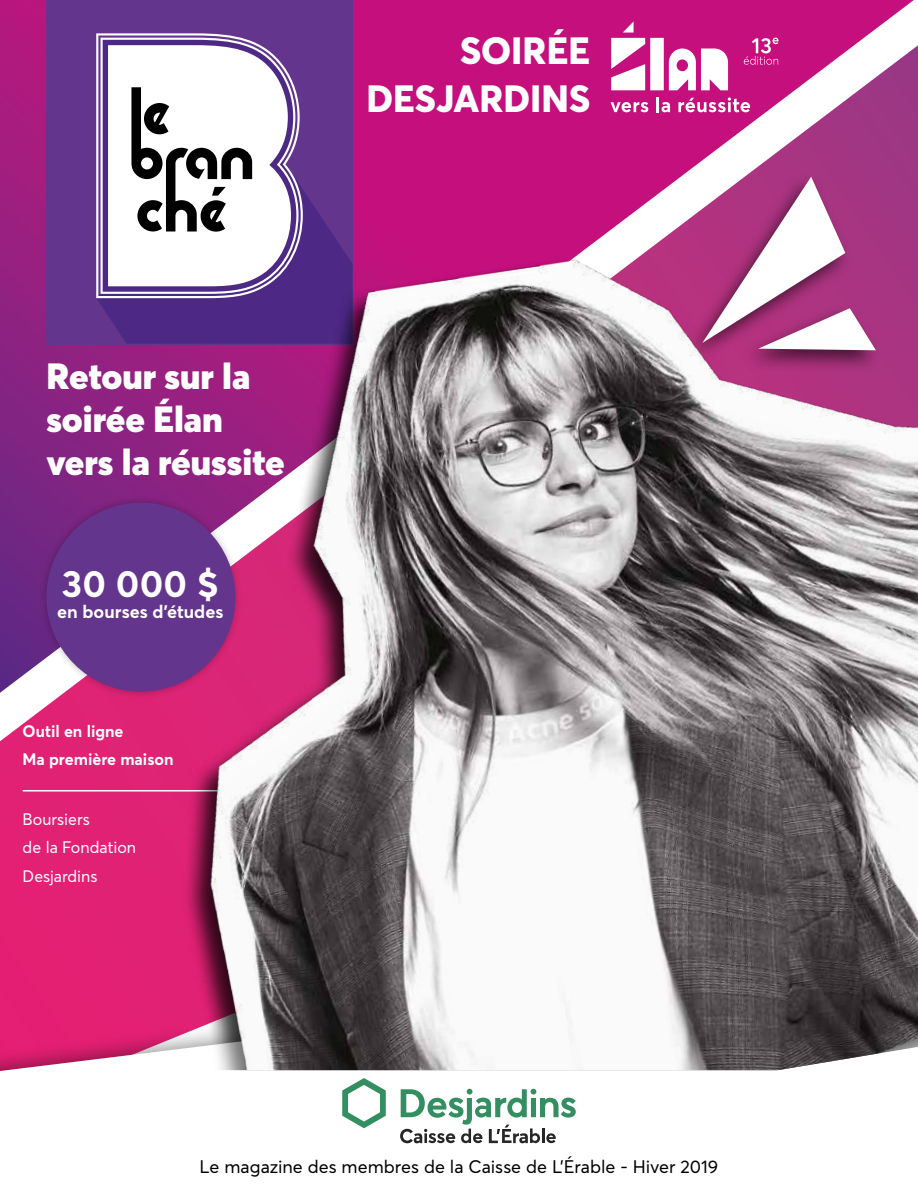
<style>
.page{position:relative;width:918px;height:1188px;background:#fff}
.page>*{position:absolute;margin:0;border:0;box-sizing:border-box;transform-origin:0 0}
.t1{font:800 37.5px/48px "Averta";color:#fff;text-align:right}
.t2{font:700 37.5px "Averta";color:#fff}
.t3{font:900 36px/43.2px "Averta";color:#fff}
.t4{font:18px "Averta";color:#000}
.t5{font:700 18px "Averta";color:#fff}
.t6{font:16.5px/28.5px "Averta";color:#fff}
.t7{font:700 16.5px/28.5px "Averta";color:#fff}
</style>
<div class="page">
<svg style="left:0;top:0;width:914px;height:45px;background:#a42989"></svg>
<svg style="left:0;top:45px;width:918px;height:115px"></svg>
<img style="left:0;top:160px;width:918px;height:755px">
<hr style="left:23px;top:790px;width:242px;height:2px;background:#fff">
<div style="left:683px;top:172px;width:170px;height:192px;background:#000;opacity:.6"></div>
<svg style="left:702px;top:177px;width:174px;height:81px"></svg>
<div style="left:0;top:915px;width:918px;height:273px;background:#e32074"></div>
<div style="left:0;top:1034px;width:918px;height:154px;background:#fff"></div>
<svg style="left:342px;top:1078px;width:44px;height:50px;background:#b7d7c7"></svg>
<svg style="left:400px;top:1089px;width:176px;height:54px;background:#bcd0c6"></svg>
<svg style="left:611px;top:102px;width:37px;height:10px"></svg>
<hr style="left:656px;top:97px;width:3px;height:15px;background:#fff">
<svg style="left:662px;top:102px;width:8px;height:10px"></svg>
<svg style="left:678px;top:98px;width:72px;height:14px"></svg>
<svg style="left:611px;top:21px;width:117px;height:69px"></svg>
<svg style="left:744px;top:38px;width:35px;height:27px"></svg>
<div style="left:183px;top:258px;width:735px;height:812px;background:#000;opacity:.55"></div>
<h1 class="t1" style="left:366px;top:26px;width:225px">SOIRÉE<br>DESJARDINS</h1>
<h2 class="t3" style="left:46px;top:354px;width:240px">Retour sur la soirée Élan vers la réussite</h2>
<h1 class="t2" style="left:62px;top:560px;width:158px">30 000 $</h1>
<p class="t5" style="left:57px;top:600px;width:168px">en bourses d’études</p>
<p class="t7" style="left:23px;top:716px;width:152px">Outil en ligne<br>Ma première maison</p>
<p class="t6" style="left:23px;top:804px;width:115px">Boursiers<br>de la Fondation<br>Desjardins</p>
<p class="t4" style="left:200px;top:1155px;width:520px">Le magazine des membres de la Caisse de L’Érable - Hiver 2019</p>
</div>
